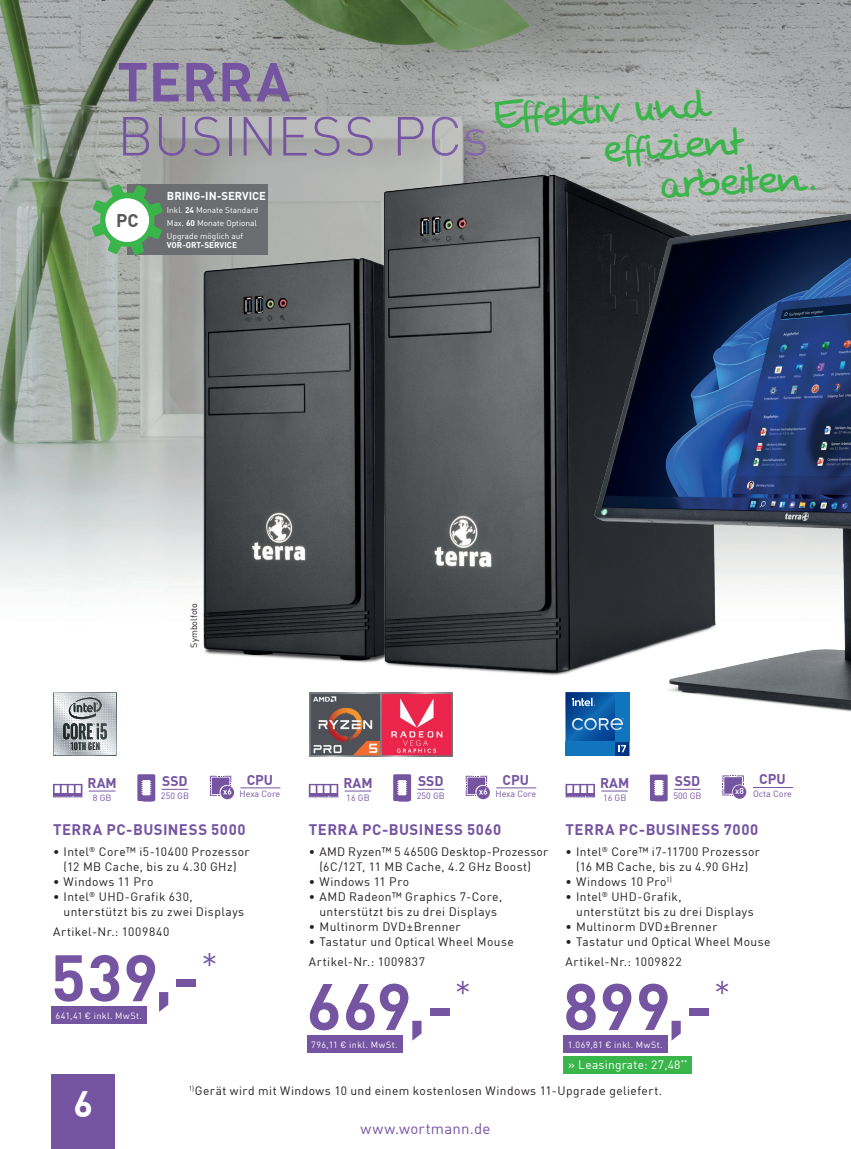
<style>
.page{position:relative;width:851px;height:1149px;background:#fff}
.page>*{position:absolute;margin:0;border:0;box-sizing:border-box;transform-origin:0 0}
.t1{font:700 64.5px "DIN Offc Pro";letter-spacing:.015em;color:#7554a2}
.t2{font:300 54px "DIN Offc Pro";letter-spacing:.005em;color:#7554a2}
.t3{font:700 54px "DIN Offc Pro";letter-spacing:.015em;color:#7554a2}
.t4{font:42px "Stone Handwriting Pro";color:#3ab54a}
.t5{font:700 36px "DIN Offc Pro";color:#fff}
.t6{font:700 18px "DIN Offc Pro";color:#57585a}
.t7{font:700 15px "DIN Offc Pro";letter-spacing:.03em;color:#7554a2}
.t8{font:15px "DIN Offc Pro";letter-spacing:.015em;color:#7554a2}
.t9{font:700 13.8px "DIN Offc Pro";color:#7554a2}
.t10{font:12px/15px "DIN Offc Pro";letter-spacing:.035em;color:#231f20;text-align:center}
.t11{font:12px "DIN Offc Pro";letter-spacing:.02em;color:#fff}
.t12{font:12px "DIN Offc Pro";letter-spacing:.055em;color:#231f20}
.t13{font:700 11.25px "DIN Offc Pro";color:#fff}
.t14{font:9px "DIN Offc Pro";letter-spacing:.045em;color:#fff}
.t15{font:9px "DIN Offc Pro";color:#7554a2}
.t16{font:9px "DIN Offc Pro";color:#231f20}
.t17{font:500 8.55px "DIN Offc Pro";color:#fff}
.t18{font:8.25px/12.9px "DIN Offc Pro";color:#fff}
.t19{font:700 8.25px "DIN Offc Pro";color:#fff}
.s1{font-weight:700}
</style>
<div class="page">
<img style="left:0;top:0;width:793px;height:802px">
<div style="left:51px;top:1074px;width:64px;height:74px;background:#7554a2"></div>
<svg style="left:404px;top:0;width:446px;height:148px;background:#9ea29e"></svg>
<svg style="left:53px;top:783px;width:29px;height:14px"></svg>
<svg style="left:89px;top:790px;width:26px;height:1px"></svg>
<svg style="left:137px;top:774px;width:18px;height:27px"></svg>
<svg style="left:161px;top:788px;width:27px;height:1px"></svg>
<svg style="left:210px;top:775px;width:24px;height:24px"></svg>
<hr style="left:240px;top:787px;width:40px;height:1px;background:#7554a2">
<svg style="left:53px;top:692px;width:64px;height:64px;background:#a7acaf"></svg>
<div style="left:51px;top:1006px;width:96px;height:17px;background:#7554a2"></div>
<img style="left:136px;top:216px;width:189px;height:464px">
<img style="left:325px;top:148px;width:192px;height:553px">
<img style="left:517px;top:123px;width:333px;height:646px">
<svg style="left:309px;top:783px;width:29px;height:14px"></svg>
<svg style="left:344px;top:790px;width:27px;height:1px"></svg>
<svg style="left:393px;top:774px;width:18px;height:27px"></svg>
<svg style="left:417px;top:788px;width:27px;height:1px"></svg>
<svg style="left:465px;top:775px;width:25px;height:24px"></svg>
<hr style="left:496px;top:787px;width:40px;height:1px;background:#7554a2">
<div style="left:307px;top:1035px;width:95px;height:17px;background:#7554a2"></div>
<svg style="left:565px;top:783px;width:30px;height:14px"></svg>
<svg style="left:601px;top:790px;width:27px;height:1px"></svg>
<svg style="left:649px;top:774px;width:18px;height:27px"></svg>
<svg style="left:674px;top:788px;width:26px;height:1px"></svg>
<svg style="left:565px;top:692px;width:64px;height:63px;background:#1f6baf"></svg>
<div style="left:563px;top:1035px;width:104px;height:17px;background:#7554a2"></div>
<div style="left:563px;top:1055px;width:129px;height:17px;background:#3ab54a"></div>
<img style="left:831px;top:192px;width:19px;height:577px">
<img style="left:310px;top:692px;width:142px;height:63px">
<svg style="left:722px;top:775px;width:21px;height:20px"></svg>
<hr style="left:752px;top:787px;width:40px;height:1px;background:#7554a2">
<div style="left:732px;top:785px;width:14px;height:13px;background:#7554a2;border-radius:50%"></div>
<div style="left:128px;top:184px;width:140px;height:71px;background:#6c6d70"></div>
<svg style="left:92px;top:184px;width:71px;height:71px"></svg>
<div style="left:105px;top:198px;width:44px;height:44px;background:#fff;border-radius:50%"></div>
<h2 class="t3" style="left:117px;top:37px;width:175px">TERRA</h2>
<h2 class="t2" style="left:117px;top:94px;width:373px">BUSINESS PCs</h2>
<h3 class="t6" style="left:116px;top:205px;width:24px">PC</h3>
<p class="t13" style="left:167px;top:186px;width:101px">BRING-IN-SERVICE</p>
<p class="t18" style="left:167px;top:202px;width:93px">Inkl. <span class="s1">24</span> Monate Standard<br>Max. <span class="s1">60</span> Monate Optional<br>Upgrade möglich auf</p>
<p class="t19" style="left:167px;top:238px;width:72px">VOR-ORT-SERVICE</p>
<h3 class="t4" style="left:493px;top:92px;width:215px;rotate:-3deg">Eff ektiv und</h3>
<h3 class="t4" style="left:603px;top:126px;width:136px;rotate:-3deg">eff izient</h3>
<h3 class="t4" style="left:659px;top:162px;width:158px;rotate:-3deg">arbeiten.</h3>
<p class="t16" style="left:187px;top:647px;width:46px;rotate:-90deg">Symbolfoto</p>
<p class="t9" style="left:88px;top:771px;width:31px">RAM</p>
<p class="t15" style="left:93px;top:790px;width:20px">8 GB</p>
<p class="t9" style="left:162px;top:769px;width:27px">SSD</p>
<p class="t15" style="left:161px;top:788px;width:30px">250 GB</p>
<p class="t9" style="left:247px;top:768px;width:28px">CPU</p>
<p class="t15" style="left:239px;top:786px;width:42px">Hexa Core</p>
<p class="t9" style="left:343px;top:771px;width:31px">RAM</p>
<p class="t15" style="left:346px;top:790px;width:25px">16 GB</p>
<p class="t9" style="left:418px;top:769px;width:27px">SSD</p>
<p class="t15" style="left:417px;top:788px;width:30px">250 GB</p>
<p class="t9" style="left:502px;top:768px;width:28px">CPU</p>
<p class="t15" style="left:495px;top:786px;width:42px">Hexa Core</p>
<p class="t9" style="left:600px;top:771px;width:31px">RAM</p>
<p class="t15" style="left:603px;top:790px;width:25px">16 GB</p>
<p class="t9" style="left:674px;top:769px;width:27px">SSD</p>
<p class="t15" style="left:673px;top:788px;width:30px">500 GB</p>
<p class="t17" style="left:735px;top:784px;width:10px">x8</p>
<p class="t9" style="left:759px;top:767px;width:28px">CPU</p>
<p class="t15" style="left:753px;top:786px;width:40px">Octa Core</p>
<p class="t7" style="left:53px;top:816px;width:194px">TERRA PC-BUSINESS 5000</p>
<p class="t10" style="left:53px;top:842px;width:198px">• Intel<sup>®</sup> Core™ i5-10400 Prozessor (12 MB Cache, bis zu 4.30 GHz)</p>
<p class="t10" style="left:53px;top:872px;width:102px">• Windows 11 Pro</p>
<p class="t10" style="left:64px;top:887px;width:182px;text-align:left;text-indent:-11px">• Intel<sup>®</sup> UHD-Grafik 630, unterstützt bis zu zwei Displays</p>
<p class="t12" style="left:53px;top:921px;width:118px">Artikel-Nr.: 1009840</p>
<h1 class="t1" style="left:51px;top:923px;width:169px">539,-<sup>*</sup></h1>
<p class="t14" style="left:55px;top:1008px;width:88px">641,41 € inkl. MwSt.</p>
<p class="t7" style="left:309px;top:816px;width:194px">TERRA PC-BUSINESS 5060</p>
<p class="t10" style="left:309px;top:842px;width:241px">• AMD Ryzen™ 5 4650G Desktop-Prozessor (6C/12T, 11 MB Cache, 4.2 GHz Boost)</p>
<p class="t10" style="left:309px;top:872px;width:102px">• Windows 11 Pro</p>
<p class="t10" style="left:309px;top:887px;width:195px">• AMD Radeon™ Graphics 7-Core, unterstützt bis zu drei Displays</p>
<p class="t10" style="left:309px;top:917px;width:153px">• Multinorm DVD±Brenner</p>
<p class="t10" style="left:309px;top:930px;width:206px;line-height:19.5px;text-align:left">• Tastatur und Optical Wheel Mouse<br>Artikel-Nr.: 1009837</p>
<h1 class="t1" style="left:306px;top:952px;width:166px">669,-<sup>*</sup></h1>
<p class="t14" style="left:311px;top:1037px;width:88px">796,11 € inkl. MwSt.</p>
<p class="t7" style="left:565px;top:816px;width:194px">TERRA PC-BUSINESS 7000</p>
<p class="t10" style="left:565px;top:842px;width:196px">• Intel<sup>®</sup> Core™ i7-11700 Prozessor (16 MB Cache, bis zu 4.90 GHz)</p>
<p class="t10" style="left:565px;top:872px;width:108px">• Windows 10 Pro<sup>1)</sup></p>
<p class="t10" style="left:576px;top:887px;width:179px;text-align:left;text-indent:-11px">• Intel<sup>®</sup> UHD-Grafik,<br>unterstützt bis zu drei Displays</p>
<p class="t10" style="left:565px;top:917px;width:153px">• Multinorm DVD±Brenner</p>
<p class="t10" style="left:565px;top:930px;width:206px;line-height:19.5px;text-align:left">• Tastatur und Optical Wheel Mouse<br>Artikel-Nr.: 1009822</p>
<h1 class="t1" style="left:563px;top:952px;width:169px">899,-<sup>*</sup></h1>
<p class="t14" style="left:568px;top:1037px;width:96px">1.069,81 € inkl. MwSt.</p>
<p class="t11" style="left:568px;top:1054px;width:121px">» Leasingrate: 27,48<sup>**</sup></p>
<h3 class="t5" style="left:73px;top:1073px;width:21px">6</h3>
<h3 class="t5" style="left:73px;top:1084px;width:21px">6</h3>
<p class="t10" style="left:189px;top:1081px;width:475px"><sup>1)</sup>Gerät wird mit Windows 10 und einem kostenlosen Windows 11-Upgrade geliefert.</p>
<p class="t8" style="left:360px;top:1116px;width:131px">www.wortmann.de</p>
</div>
